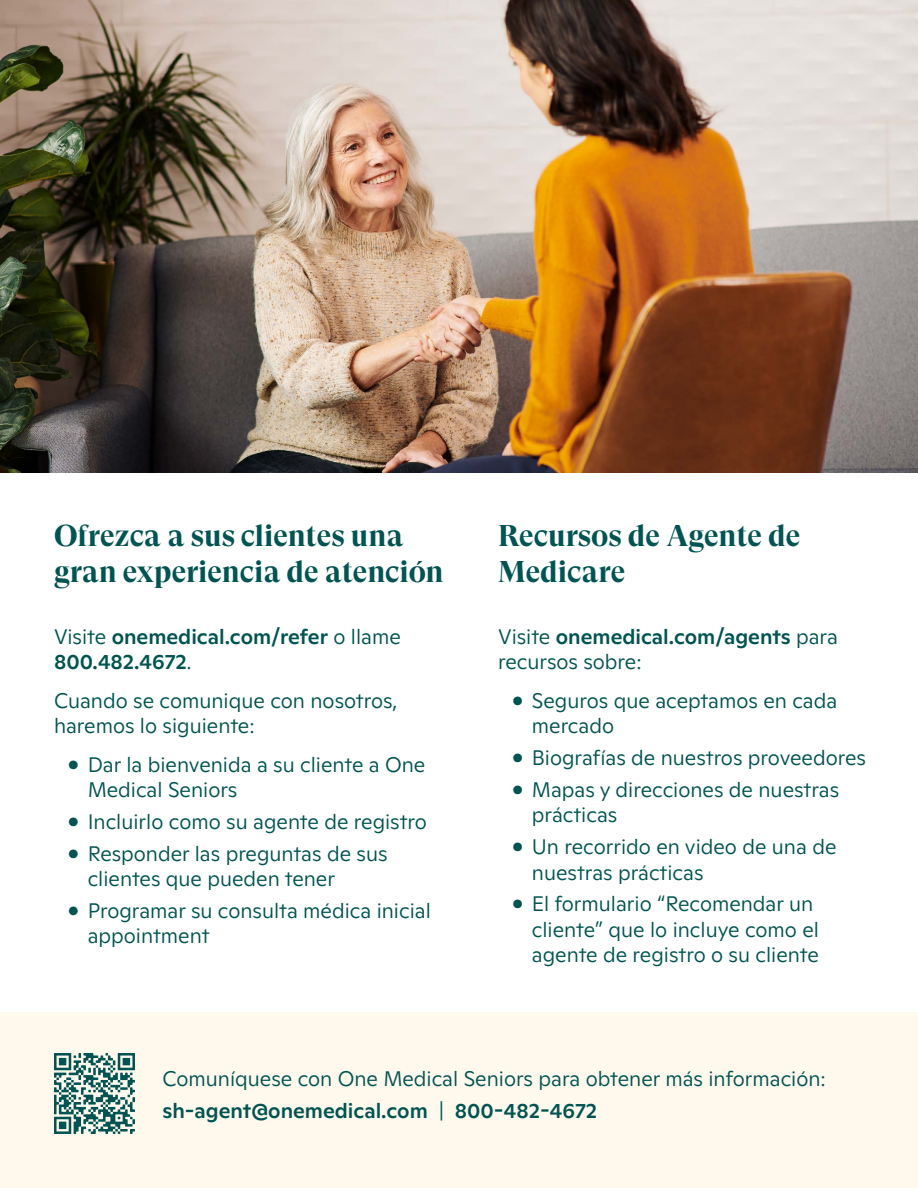
<style>
.page{position:relative;width:918px;height:1188px;background:#fff}
.page>*{position:absolute;margin:0;border:0;box-sizing:border-box;transform-origin:0 0}
.t1{font:700 30px/36px "One GT Super Display";color:#015451}
.t2{font:300 21px/25.2px "Ginto Normal";color:#015451}
.t3{font:500 21px/25.2px "Ginto Normal";color:#015451}
.s1{font-weight:300}
.s2{font-weight:500}
</style>
<div class="page">
<div style="left:0;top:1012px;width:918px;height:176px;background:#fff8ed"></div>
<img style="left:0;top:0;width:918px;height:472px">
<svg style="left:54px;top:1053px;width:81px;height:81px"></svg>
<h1 class="t1" style="left:54px;top:518px;width:391px">Ofrezca a sus clientes una gran experiencia de atención</h1>
<h1 class="t1" style="left:498px;top:518px;width:304px">Recursos de Agente de<br>Medicare</h1>
<p class="t3" style="left:54px;top:623px;width:348px"><span class="s1">Visite</span> onemedical.com/refer <span class="s1">o llame<br></span>800.482.4672<span class="s1">.</span></p>
<p class="t2" style="left:54px;top:687px;width:345px">Cuando se comunique con nosotros, haremos lo siguiente:</p>
<p class="t2" style="left:88px;top:751px;width:339px;text-indent:-20px">• Dar la bienvenida a su cliente a One<br>Medical Seniors</p>
<p class="t2" style="left:68px;top:808px;width:361px">• Incluirlo como su agente de registro</p>
<p class="t2" style="left:88px;top:840px;width:301px;text-indent:-20px">• Responder las preguntas de sus clientes que pueden tener</p>
<p class="t2" style="left:88px;top:897px;width:345px;text-indent:-20px">• Programar su consulta médica inicial appointment</p>
<p class="t2" style="left:498px;top:623px;width:341px">Visite <span class="s2">onemedical.com/agents</span> para recursos sobre:</p>
<p class="t2" style="left:532px;top:687px;width:307px;text-indent:-20px">• Seguros que aceptamos en cada mercado</p>
<p class="t2" style="left:512px;top:744px;width:356px">• Biografías de nuestros proveedores</p>
<p class="t2" style="left:532px;top:776px;width:309px;text-indent:-20px">• Mapas y direcciones de nuestras prácticas</p>
<p class="t2" style="left:532px;top:833px;width:306px;text-indent:-20px">• Un recorrido en video de una de nuestras prácticas</p>
<p class="t2" style="left:532px;top:890px;width:289px;text-indent:-20px">• El formulario “Recomendar un cliente” que lo incluye como el agente de registro o su cliente</p>
<p class="t2" style="left:163px;top:1061px;width:665px;line-height:32px">Comuníquese con One Medical Seniors para obtener más información: <span class="s2">sh-agent@onemedical.com</span> | <span class="s2">800-482-4672</span></p>
</div>
